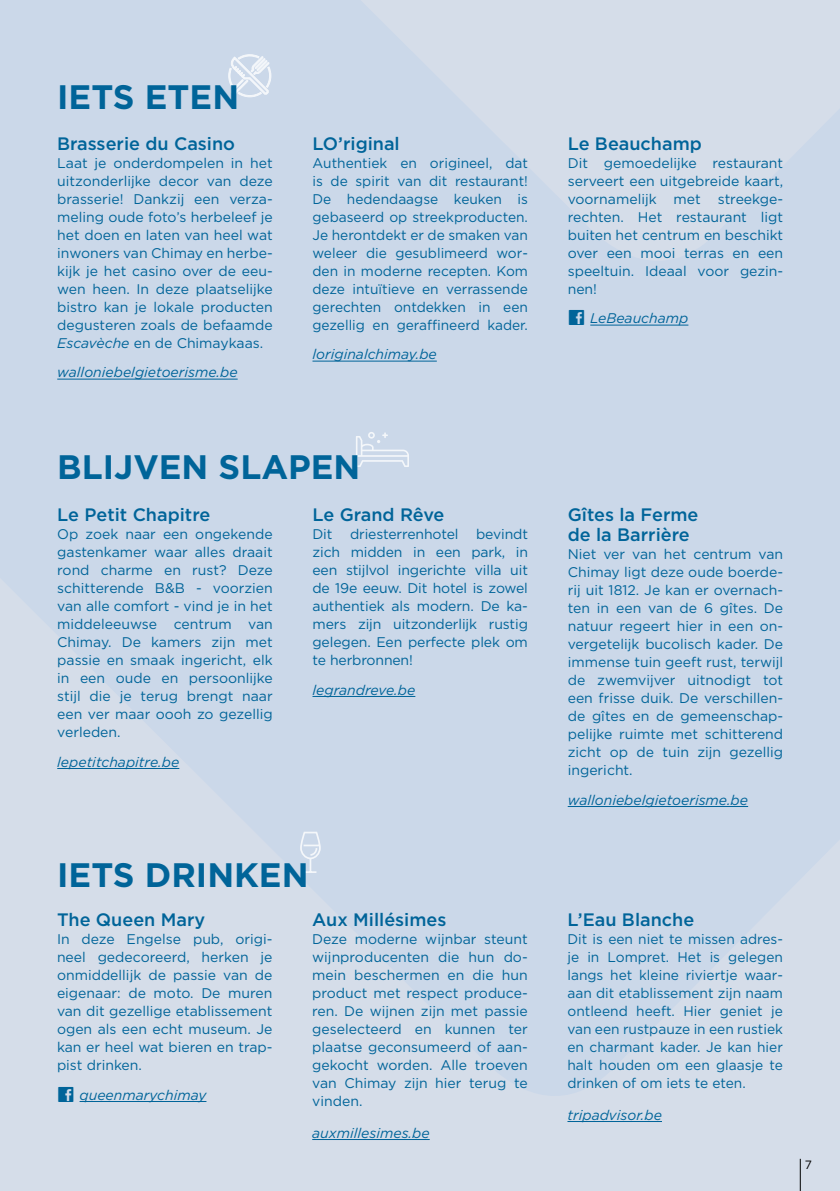
<style>
.page{position:relative;width:840px;height:1191px;background:#fff}
.page>*{position:absolute;margin:0;border:0;box-sizing:border-box;transform-origin:0 0}
.t1{font:700 34px "Gotham";color:#006499}
.t2{font:500 18px/20px "Gotham";color:#006499}
.t3{font:14px/18px "Gotham";color:#006499;text-align:justify}
.t4{font:italic 14px "Gotham";color:#006499}
.t5{font:12px "Gotham";color:#000}
.s1{font-style:italic}
.s2{font-family:"Social Iconby BRIANQC";font-style:normal;font-size:20px}
</style>
<div class="page">
<div style="left:0;top:0;width:839px;height:1191px;background:#cbd8e9"></div>
<hr style="left:57px;top:379px;width:180px;height:1px;background:#006499">
<hr style="left:312px;top:361px;width:124px;height:1px;background:#006499">
<hr style="left:590px;top:325px;width:98px;height:1px;background:#006499">
<hr style="left:79px;top:1101px;width:127px;height:1px;background:#006499">
<hr style="left:312px;top:1139px;width:117px;height:1px;background:#006499">
<hr style="left:567px;top:1121px;width:94px;height:1px;background:#006499">
<svg style="left:228px;top:54px;width:43px;height:43px"></svg>
<hr style="left:57px;top:768px;width:122px;height:1px;background:#006499">
<hr style="left:312px;top:696px;width:103px;height:1px;background:#006499">
<hr style="left:567px;top:806px;width:180px;height:1px;background:#006499">
<svg style="left:356px;top:432px;width:53px;height:35px"></svg>
<svg style="left:300px;top:831px;width:21px;height:42px"></svg>
<hr style="left:799px;top:1158px;width:1px;height:33px;background:#000">
<h1 class="t1" style="left:57px;top:74px;width:183px">IETS ETEN</h1>
<p class="t2" style="left:57px;top:133px;width:179px">Brasserie du Casino</p>
<p class="t3" style="left:57px;top:154px;width:217px">Laat je onderdompelen in het uitzonderlijke decor van deze brasserie! Dankzij een verza&shy;meling oude foto’s herbeleef je het doen en laten van heel wat inwoners van Chimay en herbe&shy;kijk je het casino over de eeu&shy;wen heen. In deze plaatselijke bistro kan je lokale producten degusteren zoals de befaamde <span class="s1">Escavèche</span> en de Chimaykaas.</p>
<p class="t4" style="left:57px;top:363px;width:182px">walloniebelgietoerisme.be</p>
<p class="t2" style="left:312px;top:133px;width:89px">LO’riginal</p>
<p class="t3" style="left:312px;top:154px;width:217px">Authentiek en origineel, dat is de spirit van dit restaurant!<br>De hedendaagse keuken is gebaseerd op streekproducten.<br>Je herontdekt er de smaken van weleer die gesublimeerd wor&shy;den in moderne recepten. Kom deze intuïtieve en verrassende gerechten ontdekken in een gezellig en geraffineerd kader.</p>
<p class="t4" style="left:312px;top:345px;width:126px">loriginalchimay.be</p>
<h1 class="t1" style="left:57px;top:444px;width:304px">BLIJVEN SLAPEN</h1>
<p class="t2" style="left:57px;top:504px;width:154px">Le Petit Chapitre</p>
<p class="t3" style="left:57px;top:525px;width:217px">Op zoek naar een ongekende gastenkamer waar alles draait rond charme en rust? Deze schitterende B&amp;B - voorzien van alle comfort - vind je in het middeleeuwse centrum van Chimay. De kamers zijn met passie en smaak ingericht, elk in een oude en persoonlijke stijl die je terug brengt naar een ver maar oooh zo gezellig verleden.</p>
<p class="t4" style="left:57px;top:752px;width:123px">lepetitchapitre.be</p>
<p class="t2" style="left:312px;top:504px;width:133px">Le Grand Rêve</p>
<p class="t3" style="left:312px;top:525px;width:217px">Dit driesterrenhotel bevindt zich midden in een park, in een stijlvol ingerichte villa uit de 19e eeuw. Dit hotel is zowel authentiek als modern. De ka&shy;mers zijn uitzonderlijk rustig gelegen. Een perfecte plek om te herbronnen!</p>
<p class="t4" style="left:312px;top:680px;width:104px">legrandreve.be</p>
<h1 class="t1" style="left:57px;top:852px;width:253px">IETS DRINKEN</h1>
<p class="t2" style="left:57px;top:909px;width:150px">The Queen Mary</p>
<p class="t3" style="left:57px;top:930px;width:217px">In deze Engelse pub, origi&shy;neel gedecoreerd, herken je onmiddellijk de passie van de eigenaar: de moto. De muren van dit gezellige etablissement ogen als een echt museum. Je kan er heel wat bieren en trap&shy;pist drinken.</p>
<p class="t4" style="left:57px;top:1085px;width:151px"><span class="s2">w</span> queenmarychimay</p>
<p class="t2" style="left:312px;top:909px;width:136px">Aux Millésimes</p>
<p class="t3" style="left:312px;top:930px;width:217px">Deze moderne wijnbar steunt wijnproducenten die hun do&shy;mein beschermen en die hun product met respect produce&shy;ren. De wijnen zijn met passie geselecteerd en kunnen ter plaatse geconsumeerd of aan&shy;gekocht worden. Alle troeven van Chimay zijn hier terug te vinden.</p>
<p class="t4" style="left:312px;top:1123px;width:119px">auxmillesimes.be</p>
<p class="t2" style="left:567px;top:133px;width:135px">Le Beauchamp</p>
<p class="t3" style="left:567px;top:154px;width:217px;text-align:left">Dit gemoedelijke restaurant serveert een uitgebreide kaart, voornamelijk met streekge&shy;rechten. Het restaurant ligt buiten het centrum en beschikt over een mooi terras en een speeltuin. Ideaal voor gezin&shy;nen!</p>
<p class="t4" style="left:567px;top:309px;width:122px"><span class="s2">w</span> LeBeauchamp</p>
<p class="t2" style="left:567px;top:504px;width:132px">Gîtes la Ferme de la Barrière</p>
<p class="t3" style="left:567px;top:545px;width:217px">Niet ver van het centrum van Chimay ligt deze oude boerde&shy;rij uit 1812. Je kan er overnach&shy;ten in een van de 6 gîtes. De natuur regeert hier in een on&shy;vergetelijk bucolisch kader. De immense tuin geeft rust, terwijl de zwemvijver uitnodigt tot een frisse duik. De verschillen&shy;de gîtes en de gemeenschap&shy;pelijke ruimte met schitterend zicht op de tuin zijn gezellig ingericht.</p>
<p class="t4" style="left:567px;top:790px;width:182px">walloniebelgietoerisme.be</p>
<p class="t2" style="left:567px;top:909px;width:128px">L’Eau Blanche</p>
<p class="t3" style="left:567px;top:930px;width:217px">Dit is een niet te missen adres&shy;je in Lompret. Het is gelegen langs het kleine riviertje waar&shy;aan dit etablissement zijn naam ontleend heeft. Hier geniet je van een rustpauze in een rustiek en charmant kader. Je kan hier halt houden om een glaasje te drinken of om iets te eten.</p>
<p class="t4" style="left:567px;top:1105px;width:96px">tripadvisor.be</p>
<p class="t5" style="left:804px;top:1156px;width:9px">7</p>
</div>
